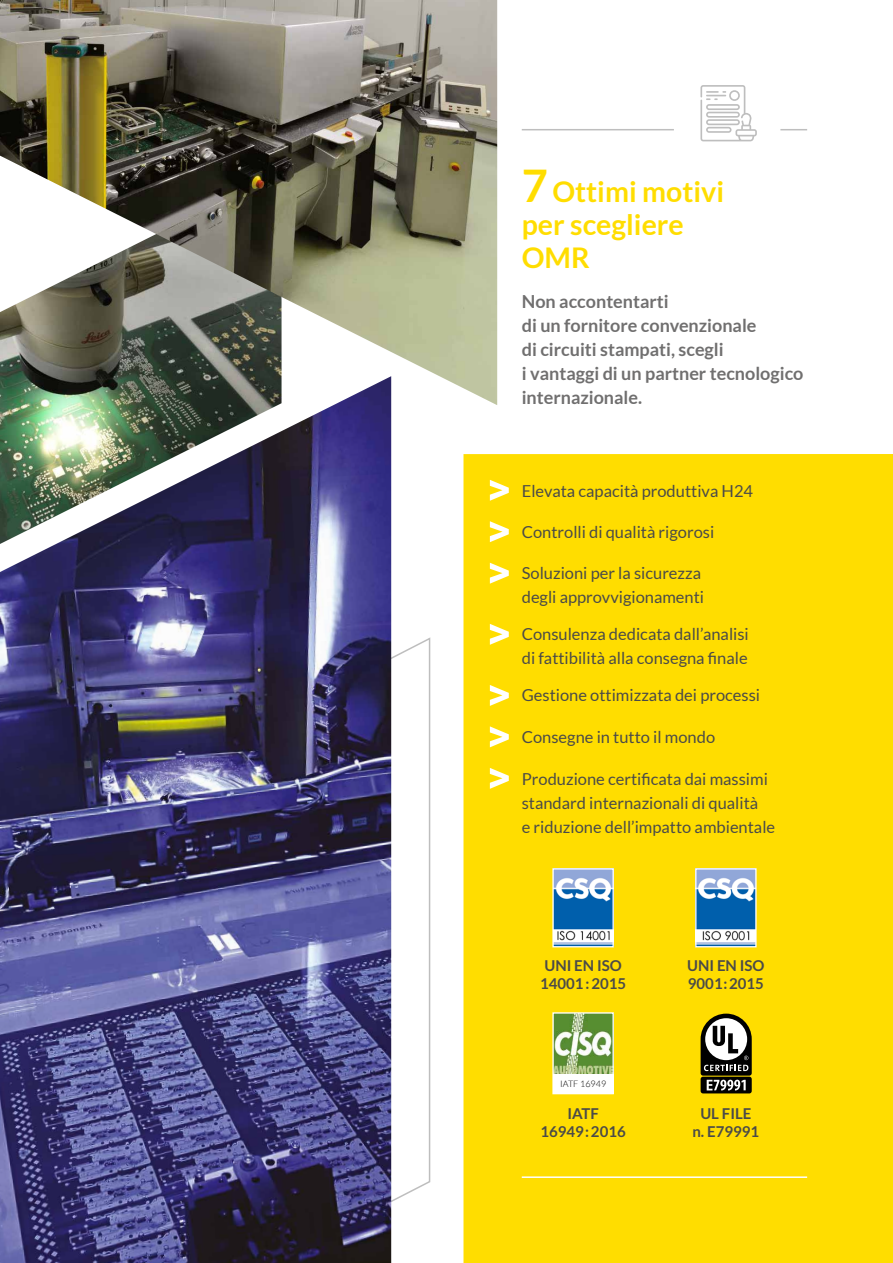
<style>
.page{position:relative;width:893px;height:1263px;background:#fff}
.page>*{position:absolute;margin:0;border:0;box-sizing:border-box;transform-origin:0 0}
.t1{font:700 28.5px/33px "Lato";color:#fd0}
.t2{font:700 18px/24px "Lato";color:#706f6f}
.t3{font:16.5px/24px "Lato";color:#4a4a49}
.t4{font:700 15px/18px "Lato";color:#4a4a49}
.t5{font:300 9px "Lato";color:#000}
.s1{font-size:45px}
</style>
<div class="page">
<svg style="left:391px;top:636px;width:40px;height:627px"></svg>
<div style="left:463px;top:454px;width:430px;height:809px;background:#fd0"></div>
<img style="left:0;top:405px;width:391px;height:858px">
<hr style="left:522px;top:129px;width:152px;height:1px;background:#bebebe">
<svg style="left:780px;top:129px;width:27px;height:1px"></svg>
<svg style="left:700px;top:85px;width:57px;height:56px"></svg>
<img style="left:0;top:0;width:497px;height:405px">
<svg style="left:490px;top:768px;width:19px;height:21px"></svg>
<svg style="left:490px;top:685px;width:19px;height:21px"></svg>
<svg style="left:490px;top:726px;width:19px;height:21px"></svg>
<svg style="left:490px;top:624px;width:19px;height:21px"></svg>
<svg style="left:490px;top:563px;width:19px;height:21px"></svg>
<svg style="left:490px;top:521px;width:19px;height:21px"></svg>
<svg style="left:490px;top:480px;width:19px;height:21px"></svg>
<hr style="left:522px;top:1176px;width:285px;height:2px;background:#fff">
<img style="left:554px;top:870px;width:58px;height:75px">
<div style="left:552px;top:868px;width:62px;height:79px;border:1px solid #fff"></div>
<img style="left:697px;top:870px;width:58px;height:75px">
<div style="left:695px;top:868px;width:62px;height:79px;border:1px solid #fff"></div>
<div style="left:701px;top:1077px;width:51px;height:16px;background:linear-gradient(to right,#000,#000);border-radius:2px"></div>
<svg style="left:701px;top:1013px;width:51px;height:77px;background:#74715c"></svg>
<div style="left:553px;top:1013px;width:60px;height:81px;background:#fff"></div>
<img style="left:554px;top:1014px;width:58px;height:59px">
<div style="left:552px;top:1012px;width:62px;height:82px;border:1px solid #fff"></div>
<h1 class="t1" style="left:522px;top:175px;width:204px"><span class="s1">7</span> Ottimi motivi per scegliere<br>OMR</h1>
<p class="t2" style="left:522px;top:289px;width:283px">Non accontentarti<br>di un fornitore convenzionale<br>di circuiti stampati, scegli<br>i vantaggi di un partner tecnologico internazionale.</p>
<p class="t3" style="left:522px;top:478px;width:233px">Elevata capacità produttiva H24</p>
<p class="t3" style="left:522px;top:520px;width:194px">Controlli di qualità rigorosi</p>
<p class="t3" style="left:522px;top:561px;width:184px">Soluzioni per la sicurezza degli approvvigionamenti</p>
<p class="t3" style="left:522px;top:622px;width:229px">Consulenza dedicata dall’analisi di fattibilità alla consegna finale</p>
<p class="t3" style="left:522px;top:683px;width:240px">Gestione ottimizzata dei processi</p>
<p class="t3" style="left:522px;top:724px;width:195px">Consegne in tutto il mondo</p>
<p class="t3" style="left:522px;top:767px;width:255px">Produzione certificata dai massimi standard internazionali di qualità<br>e riduzione dell’impatto ambientale</p>
<p class="t4" style="left:540px;top:956px;width:88px">UNI EN ISO<br>14001 : 2015</p>
<p class="t4" style="left:687px;top:956px;width:79px">UNI EN ISO<br>9001:2015</p>
<p class="t5" style="left:560px;top:1078px;width:48px">IATF 16949</p>
<p class="t4" style="left:540px;top:1104px;width:87px;text-align:center">IATF<br>16949: 2016</p>
<p class="t4" style="left:692px;top:1104px;width:68px;text-align:center">UL FILE<br>n. E79991</p>
</div>
